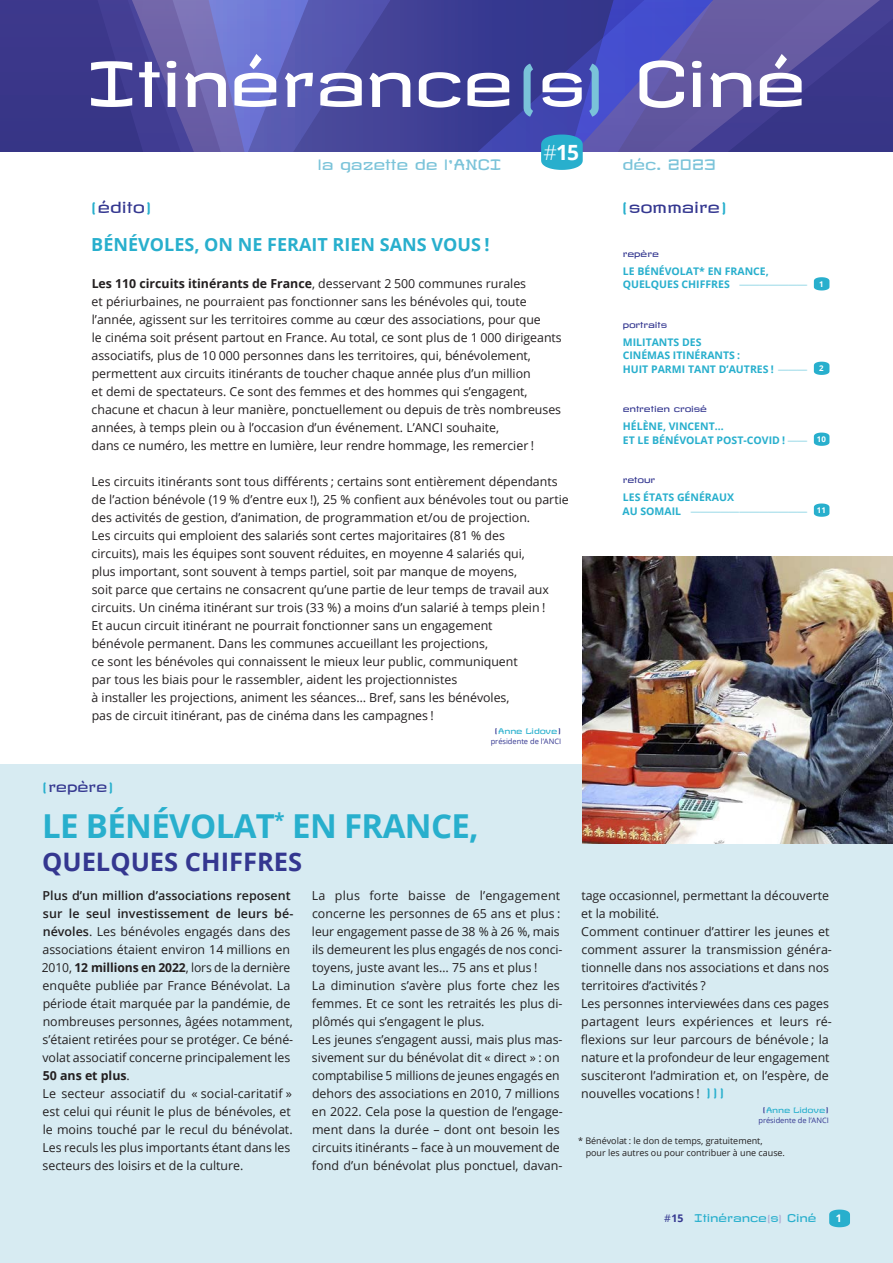
<style>
.page{position:relative;width:893px;height:1263px;background:#fff}
.page>*{position:absolute;margin:0;border:0;box-sizing:border-box;transform-origin:0 0}
.t1{font:61.5px "Revalia";color:#fff}
.t2{font:700 33px "Open Sans";letter-spacing:-.02em;color:#28afcd}
.t3{font:700 25.5px "Open Sans";color:#343790}
.t4{font:700 21px "Open Sans";color:#fff}
.t5{font:700 18px "Open Sans";color:#28afcd}
.t6{font:15px "Revalia";color:#343790}
.t7{font:14.25px "Revalia";color:#7ac3d9}
.t8{font:13.5px "Revalia";color:#343790}
.t9{font:12.3px/18px "Open Sans";color:#231f20}
.t10{font:700 10.5px/13.5px "Open Sans";color:#28afcd}
.t11{font:10.5px "Revalia";color:#28afcd}
.t12{font:700 10.5px "Open Sans";color:#fff}
.t13{font:9px/12px "Open Sans";color:#231f20}
.t14{font:8.25px "Revalia";color:#343790}
.t15{font:7.5px "Open Sans";color:#343790}
.t16{font:7.5px "Revalia";color:#28afcd}
.s1{color:#7ac3d9}
.s2{font-weight:300}
.s3{color:#28afcd}
.s4{font-weight:700}
.s5{color:#343790}
.s6{font-weight:300;font-stretch:condensed}
.s7{font-weight:600}
.s8{font-family:"Revalia";color:#28afcd}
.s9{font-family:"Open Sans";color:#343790}
.s10{font-family:"Open Sans";font-weight:700;color:#343790}
.s11{color:#b3aed3}
</style>
<div class="page">
<div style="left:1px;top:765px;width:892px;height:498px;background:#d7ebf2"></div>
<svg style="left:522px;top:0;width:371px;height:152px;background:#4c48a0"></svg>
<svg style="left:390px;top:0;width:132px;height:152px;background:#3b3d94"></svg>
<svg style="left:314px;top:0;width:76px;height:152px;background:#4c4ca1"></svg>
<svg style="left:0;top:0;width:314px;height:152px;background:#5250a2"></svg>
<svg style="left:829px;top:1209px;width:21px;height:18px"></svg>
<svg style="left:814px;top:277px;width:15px;height:13px"></svg>
<svg style="left:814px;top:362px;width:15px;height:13px"></svg>
<svg style="left:814px;top:433px;width:15px;height:13px"></svg>
<svg style="left:814px;top:503px;width:15px;height:14px"></svg>
<svg style="left:541px;top:135px;width:42px;height:35px"></svg>
<img style="left:583px;top:556px;width:310px;height:288px">
<h1 class="t1" style="left:87px;top:43px;width:721px">Itinérance<span class="s1">(</span>s<span class="s1">)</span> Ciné</h1>
<h3 class="t4" style="left:544px;top:137px;width:37px"><span class="s2">#</span>15</h3>
<p class="t7" style="left:318px;top:155px;width:185px">la gazette de l’ANCI</p>
<p class="t7" style="left:622px;top:155px;width:95px">déc. 2023</p>
<p class="t6" style="left:90px;top:197px;width:64px"><span class="s3">(</span>édito<span class="s3">)</span></p>
<h3 class="t5" style="left:91px;top:232px;width:400px">BÉNÉVOLES, ON NE FERAIT RIEN SANS VOUS !</h3>
<p class="t9" style="left:92px;top:274px;width:472px"><span class="s4">Les 110 circuits itinérants de France</span>, desservant 2 500 communes rurales<br>et périurbaines, ne pourraient pas fonctionner sans les bénévoles qui, toute l’année, agissent sur les territoires comme au cœur des associations, pour que<br>le cinéma soit présent partout en France. Au total, ce sont plus de 1 000 dirigeants associatifs, plus de 10 000 personnes dans les territoires, qui, bénévolement, permettent aux circuits itinérants de toucher chaque année plus d’un million<br>et demi de spectateurs. Ce sont des femmes et des hommes qui s’engagent, chacune et chacun à leur manière, ponctuellement ou depuis de très nombreuses années, à temps plein ou à l’occasion d’un événement. L’ANCI souhaite,<br>dans ce numéro, les mettre en lumière, leur rendre hommage, les remercier !</p>
<p class="t9" style="left:92px;top:472px;width:479px">Les circuits itinérants sont tous différents ; certains sont entièrement dépendants de l’action bénévole (19 % d’entre eux !), 25 % confient aux bénévoles tout ou partie des activités de gestion, d’animation, de programmation et/ou de projection.<br>Les circuits qui emploient des salariés sont certes majoritaires (81 % des<br>circuits), mais les équipes sont souvent réduites, en moyenne 4 salariés qui,<br>plus important, sont souvent à temps partiel, soit par manque de moyens,<br>soit parce que certains ne consacrent qu’une partie de leur temps de travail aux circuits. Un cinéma itinérant sur trois (33 %) a moins d’un salarié à temps plein !<br>Et aucun circuit itinérant ne pourrait fonctionner sans un engagement<br>bénévole permanent. Dans les communes accueillant les projections,<br>ce sont les bénévoles qui connaissent le mieux leur public, communiquent<br>par tous les biais pour le rassembler, aident les projectionnistes<br>à installer les projections, animent les séances… Bref, sans les bénévoles,<br>pas de circuit itinérant, pas de cinéma dans les campagnes !</p>
<p class="t16" style="left:494px;top:726px;width:69px"><span class="s5">(</span>Anne Lidove<span class="s5">)</span></p>
<p class="t15" style="left:491px;top:736px;width:72px">présidente de l’ANCI</p>
<p class="t6" style="left:621px;top:197px;width:109px"><span class="s3">(</span>sommaire<span class="s3">)</span></p>
<p class="t14" style="left:623px;top:248px;width:37px">repère</p>
<p class="t10" style="left:623px;top:264px;width:202px">LE BÉNÉVOLAT* EN FRANCE,<br>QUELQUES CHIFFRES <span class="s6">———————</span> <sup>1</sup></p>
<p class="t14" style="left:623px;top:319px;width:46px">portraits</p>
<p class="t10" style="left:623px;top:335px;width:202px">MILITANTS DES<br>CINÉMAS ITINÉRANTS :<br>HUIT PARMI TANT D’AUTRES ! <span class="s6">———</span> <sup>2</sup></p>
<p class="t14" style="left:623px;top:404px;width:86px">entretien croisé</p>
<p class="t10" style="left:623px;top:419px;width:204px">HÉLÈNE, VINCENT…<br>ET LE BÉNÉVOLAT POST-COVID ! <span class="s6">——</span> <sup>10</sup></p>
<p class="t14" style="left:623px;top:475px;width:34px">retour</p>
<p class="t10" style="left:622px;top:490px;width:205px">LES ÉTATS GÉNÉRAUX<br>AU SOMAIL <span class="s6">————————————</span> <sup>11</sup></p>
<p class="t8" style="left:41px;top:778px;width:75px"><span class="s3">(</span>repère<span class="s3">)</span></p>
<h2 class="t2" style="left:42px;top:803px;width:438px">LE BÉNÉVOLAT<sup>*</sup> EN FRANCE,</h2>
<h3 class="t3" style="left:42px;top:844px;width:262px">QUELQUES CHIFFRES</h3>
<p class="t9" style="left:42px;top:886px;width:253px"><span class="s7">Plus d’un million d’associations reposent sur le seul investissement de leurs bé&shy;névoles</span>. Les bénévoles engagés dans des associations étaient environ 14 millions en 2010, <span class="s4">12 millions en 2022</span>, lors de la dernière enquête publiée par France Bénévolat. La période était marquée par la pandémie, de nombreuses personnes, âgées notamment, s’étaient retirées pour se protéger. Ce béné&shy;volat associatif concerne principalement les <span class="s4">50 ans et plus</span>.<br>Le secteur associatif du « social-caritatif » est celui qui réunit le plus de bénévoles, et le moins touché par le recul du bénévolat.<br>Les reculs les plus importants étant dans les secteurs des loisirs et de la culture.</p>
<p class="t9" style="left:312px;top:886px;width:252px">La plus forte baisse de l’engagement concerne les personnes de 65 ans et plus : leur engagement passe de 38 % à 26 %, mais ils demeurent les plus engagés de nos conci&shy;toyens, juste avant les… 75 ans et plus !<br>La diminution s’avère plus forte chez les femmes. Et ce sont les retraités les plus di&shy;plômés qui s’engagent le plus.<br>Les jeunes s’engagent aussi, mais plus mas&shy;sivement sur du bénévolat dit « direct » : on comptabilise 5 millions de jeunes engagés en dehors des associations en 2010, 7 millions en 2022. Cela pose la question de l’engage&shy;ment dans la durée – dont ont besoin les circuits itinérants – face à un mouvement de fond d’un bénévolat plus ponctuel, davan-</p>
<p class="t9" style="left:581px;top:886px;width:253px">tage occasionnel, permettant la découverte et la mobilité.<br>Comment continuer d’attirer les jeunes et comment assurer la transmission généra&shy;tionnelle dans nos associations et dans nos territoires d’activités ?<br>Les personnes interviewées dans ces pages partagent leurs expériences et leurs ré&shy;flexions sur leur parcours de bénévole ; la nature et la profondeur de leur engagement susciteront l’admiration et, on l’espère, de nouvelles vocations ! <span class="s8">)))</span></p>
<p class="t16" style="left:762px;top:1105px;width:69px"><span class="s5">(</span>Anne Lidove<span class="s5">)</span></p>
<p class="t15" style="left:758px;top:1115px;width:72px">présidente de l’ANCI</p>
<p class="t13" style="left:586px;top:1134px;width:201px;text-indent:-8px">* Bénévolat : le don de temps, gratuitement,<br>pour les autres ou pour contribuer à une cause.</p>
<p class="t11" style="left:664px;top:1211px;width:154px"><span class="s9">#</span><span class="s10">15</span> Itinérance<span class="s11">(</span>s<span class="s11">)</span> Ciné</p>
<p class="t12" style="left:836px;top:1211px;width:7px">1</p>
</div>
